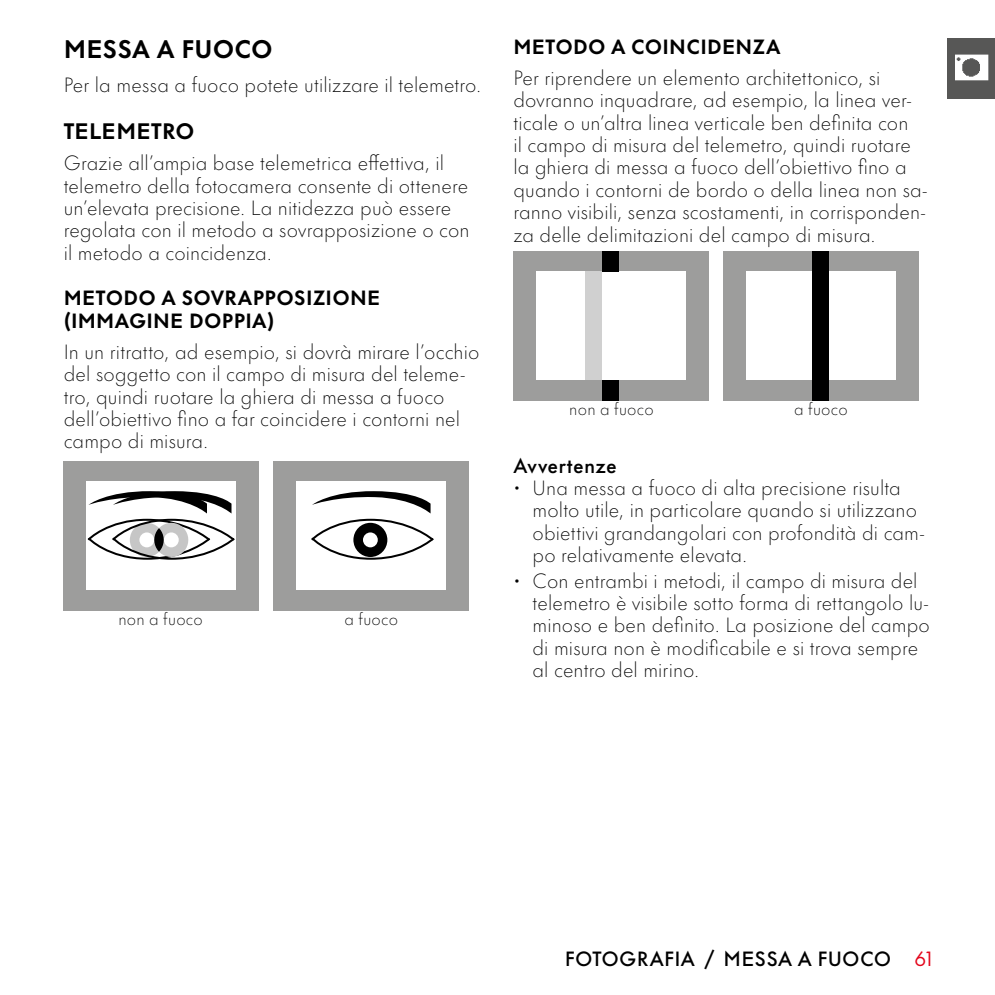
<style>
.page{position:relative;width:995px;height:995px;background:#fff}
.page>*{position:absolute;margin:0;border:0;box-sizing:border-box;transform-origin:0 0}
.Heading____Heading_01{font:700 23.62px "Futura Nowfor Leica Text";color:#000}
.Heading____Heading_02{font:700 20.7px "Futura Nowfor Leica Text";letter-spacing:.01em;color:#000}
.Text____Body_Text{font:300 19.12px/22.3px "Futura Nowfor Leica Text";letter-spacing:.005em;color:#000}
.Heading____Heading_03{font:700 19.12px/22.9px "Futura Nowfor Leica Text";letter-spacing:.015em;color:#000}
.Heading____Note_Heading{font:500 19.12px "Futura Nowfor Leica Text";letter-spacing:.01em;color:#000}
.Text____Body_Text-2{font:300 15.75px "Futura Nowfor Leica Text";letter-spacing:.015em;color:#000}
.s1{font-weight:400;color:#e3051b}
</style>
<div class="page">
<div style="left:947px;top:38px;width:48px;height:60px;background:#575756"></div>
<img style="left:956px;top:54px;width:33px;height:27px">
<div style="left:274px;top:461px;width:195px;height:149px;background:#9d9d9c"></div>
<div style="left:297px;top:481px;width:149px;height:109px;background:#fff"></div>
<svg style="left:311px;top:491px;width:123px;height:69px"></svg>
<div style="left:64px;top:461px;width:195px;height:149px;background:#9d9d9c"></div>
<div style="left:87px;top:481px;width:149px;height:109px;background:#fff"></div>
<svg style="left:86px;top:491px;width:149px;height:70px"></svg>
<div style="left:513px;top:251px;width:195px;height:150px;background:#9d9d9c"></div>
<div style="left:536px;top:272px;width:150px;height:108px;background:#fff"></div>
<div style="left:603px;top:251px;width:16px;height:21px;background:#000"></div>
<div style="left:603px;top:380px;width:16px;height:21px;background:#000"></div>
<div style="left:585px;top:272px;width:17px;height:108px;background:#d0d0d0"></div>
<div style="left:723px;top:251px;width:195px;height:150px;background:#9d9d9c"></div>
<div style="left:746px;top:272px;width:149px;height:108px;background:#fff"></div>
<div style="left:813px;top:251px;width:16px;height:150px;background:#000"></div>
<p class="Heading____Heading_01" style="left:64px;top:29px;width:210px">MESSA A FUOCO</p>
<p class="Text____Body_Text" style="left:64px;top:73px;width:419px">Per la messa a fuoco potete utilizzare il telemetro.</p>
<p class="Heading____Heading_02" style="left:64px;top:114px;width:132px">TELEMETRO</p>
<p class="Text____Body_Text" style="left:64px;top:151px;width:407px">Grazie all’ampia base telemetrica effettiva, il telemetro della fotocamera consente di ottenere un’elevata precisione. La nitidezza può essere regolata con il metodo a sovrapposizione o con il metodo a coincidenza.</p>
<p class="Heading____Heading_03" style="left:64px;top:285px;width:318px">METODO A SOVRAPPOSIZIONE (IMMAGINE DOPPIA)</p>
<p class="Text____Body_Text" style="left:64px;top:340px;width:417px">In un ritratto, ad esempio, si dovrà mirare l’occhio del soggetto con il campo di misura del teleme&shy;tro, quindi ruotare la ghiera di messa a fuoco dell’obiettivo fino a far coincidere i contorni nel campo di misura.</p>
<p class="Text____Body_Text-2" style="left:118px;top:607px;width:86px">non a fuoco</p>
<p class="Text____Body_Text-2" style="left:344px;top:607px;width:55px">a fuoco</p>
<p class="Heading____Heading_03" style="left:513px;top:34px;width:269px">METODO A COINCIDENZA</p>
<p class="Text____Body_Text" style="left:513px;top:66px;width:416px">Per riprendere un elemento architettonico, si dovranno inquadrare, ad esempio, la linea ver&shy;ticale o un’altra linea verticale ben definita con<br>il campo di misura del telemetro, quindi ruotare la ghiera di messa a fuoco dell’obiettivo fino a quando i contorni de bordo o della linea non sa&shy;ranno visibili, senza scostamenti, in corrisponden&shy;za delle delimitazioni del campo di misura.</p>
<p class="Text____Body_Text-2" style="left:569px;top:397px;width:86px">non a fuoco</p>
<p class="Text____Body_Text-2" style="left:794px;top:397px;width:55px">a fuoco</p>
<p class="Heading____Note_Heading" style="left:513px;top:450px;width:105px">Avvertenze</p>
<p class="Text____Body_Text" style="left:533px;top:476px;width:394px;text-indent:-19px">• Una messa a fuoco di alta precisione risulta molto utile, in particolare quando si utilizzano obiettivi grandangolari con profondità di cam&shy;po relativamente elevata.</p>
<p class="Text____Body_Text" style="left:533px;top:568px;width:399px;text-indent:-19px">• Con entrambi i metodi, il campo di misura del telemetro è visibile sotto forma di rettangolo lu&shy;minoso e ben definito. La posizione del campo di misura non è modificabile e si trova sempre al centro del mirino.</p>
<p class="Heading____Note_Heading" style="left:565px;top:943px;width:369px">FOTOGRAFIA / MESSA A FUOCO <span class="s1">61</span></p>
</div>
